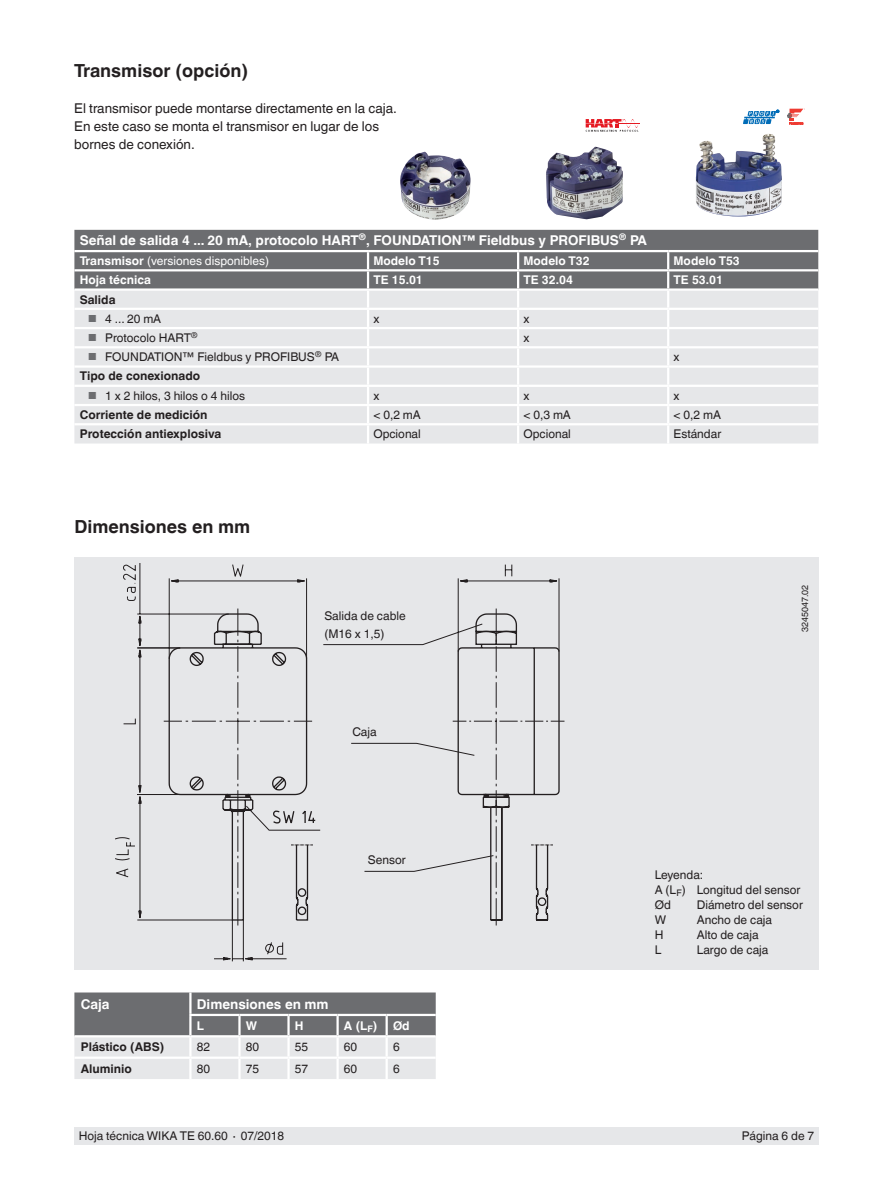
<style>
.page{position:relative;width:893px;height:1188px;background:#fff}
.page>*{position:absolute;margin:0;border:0;box-sizing:border-box;transform-origin:0 0}
.t1{font:700 18px "Helvetica World";color:#231f20}
.t2{font:13.5px/18px "Helvetica World";color:#231f20}
.t3{font:700 13.5px "Helvetica World";color:#fff}
.t4{font:12px/15px "Helvetica World";color:#231f20}
.t5{font:700 12px "Helvetica World";color:#231f20}
.t6{font:700 12px "Helvetica World";color:#fff}
.t7{font:12px "Helvetica World";color:#fff}
.t8{font:9px "Helvetica World";color:#231f20}
.s1{font-weight:700}
.s2{font-size:10.2px;color:#6c6d70}
</style>
<div class="page">
<div style="left:74px;top:1128px;width:745px;height:17px;background:#e6e7e9"></div>
<div style="left:74px;top:557px;width:745px;height:412px;background:#e6e7e9"></div>
<svg style="left:115px;top:564px;width:172px;height:398px"></svg>
<svg style="left:168px;top:613px;width:392px;height:308px"></svg>
<svg style="left:74px;top:993px;width:362px;height:86px;background:#aaabad"></svg>
<hr style="left:189px;top:1037px;width:3px;height:20px;background:#fff">
<hr style="left:238px;top:1037px;width:3px;height:20px;background:#fff">
<hr style="left:287px;top:1037px;width:3px;height:20px;background:#fff">
<hr style="left:336px;top:1037px;width:3px;height:20px;background:#fff">
<hr style="left:386px;top:1037px;width:2px;height:20px;background:#fff">
<hr style="left:74px;top:1057px;width:116px;height:2px;background:#fff">
<hr style="left:190px;top:1057px;width:49px;height:2px;background:#fff">
<hr style="left:189px;top:1059px;width:3px;height:20px;background:#fff">
<hr style="left:239px;top:1057px;width:50px;height:2px;background:#fff">
<hr style="left:238px;top:1059px;width:3px;height:20px;background:#fff">
<hr style="left:289px;top:1057px;width:49px;height:2px;background:#fff">
<hr style="left:287px;top:1059px;width:3px;height:20px;background:#fff">
<hr style="left:338px;top:1057px;width:49px;height:2px;background:#fff">
<hr style="left:336px;top:1059px;width:3px;height:20px;background:#fff">
<hr style="left:387px;top:1057px;width:49px;height:2px;background:#fff">
<hr style="left:386px;top:1059px;width:2px;height:20px;background:#fff">
<hr style="left:190px;top:1035px;width:49px;height:2px;background:#fff">
<hr style="left:239px;top:1035px;width:50px;height:2px;background:#fff">
<hr style="left:289px;top:1035px;width:49px;height:2px;background:#fff">
<hr style="left:338px;top:1035px;width:49px;height:2px;background:#fff">
<hr style="left:387px;top:1035px;width:49px;height:2px;background:#fff">
<hr style="left:189px;top:993px;width:3px;height:21px;background:#fff">
<hr style="left:189px;top:1016px;width:3px;height:19px;background:#fff">
<hr style="left:74px;top:1035px;width:116px;height:2px;background:#fff">
<div style="left:74px;top:230px;width:744px;height:58px;background:#6c6d70"></div>
<div style="left:74px;top:291px;width:744px;height:153px;background:#e6e7e9"></div>
<hr style="left:368px;top:269px;width:150px;height:2px;background:#fff">
<hr style="left:518px;top:269px;width:150px;height:2px;background:#fff">
<hr style="left:668px;top:269px;width:150px;height:2px;background:#fff">
<hr style="left:74px;top:308px;width:294px;height:2px;background:#fff">
<hr style="left:368px;top:308px;width:150px;height:2px;background:#fff">
<hr style="left:518px;top:308px;width:150px;height:2px;background:#fff">
<hr style="left:668px;top:308px;width:150px;height:2px;background:#fff">
<hr style="left:74px;top:327px;width:294px;height:2px;background:#fff">
<hr style="left:368px;top:327px;width:150px;height:2px;background:#fff">
<hr style="left:518px;top:327px;width:150px;height:2px;background:#fff">
<hr style="left:668px;top:327px;width:150px;height:2px;background:#fff">
<hr style="left:74px;top:346px;width:294px;height:2px;background:#fff">
<hr style="left:368px;top:346px;width:150px;height:2px;background:#fff">
<hr style="left:518px;top:346px;width:150px;height:2px;background:#fff">
<hr style="left:668px;top:346px;width:150px;height:2px;background:#fff">
<hr style="left:74px;top:365px;width:294px;height:3px;background:#fff">
<hr style="left:368px;top:365px;width:150px;height:3px;background:#fff">
<hr style="left:518px;top:365px;width:150px;height:3px;background:#fff">
<hr style="left:668px;top:365px;width:150px;height:3px;background:#fff">
<hr style="left:74px;top:385px;width:294px;height:2px;background:#fff">
<hr style="left:368px;top:385px;width:150px;height:2px;background:#fff">
<hr style="left:518px;top:385px;width:150px;height:2px;background:#fff">
<hr style="left:668px;top:385px;width:150px;height:2px;background:#fff">
<hr style="left:74px;top:404px;width:294px;height:2px;background:#fff">
<hr style="left:368px;top:404px;width:150px;height:2px;background:#fff">
<hr style="left:518px;top:404px;width:150px;height:2px;background:#fff">
<hr style="left:668px;top:404px;width:150px;height:2px;background:#fff">
<hr style="left:74px;top:423px;width:294px;height:2px;background:#fff">
<hr style="left:368px;top:423px;width:150px;height:2px;background:#fff">
<hr style="left:518px;top:423px;width:150px;height:2px;background:#fff">
<svg style="left:517px;top:252px;width:2px;height:192px"></svg>
<hr style="left:668px;top:423px;width:150px;height:2px;background:#fff">
<svg style="left:667px;top:252px;width:2px;height:192px"></svg>
<hr style="left:74px;top:250px;width:294px;height:2px;background:#fff">
<hr style="left:74px;top:269px;width:294px;height:2px;background:#fff">
<hr style="left:368px;top:250px;width:150px;height:2px;background:#fff">
<hr style="left:518px;top:250px;width:150px;height:2px;background:#fff">
<hr style="left:668px;top:250px;width:150px;height:2px;background:#fff">
<svg style="left:367px;top:252px;width:2px;height:192px"></svg>
<img style="left:400px;top:152px;width:71px;height:68px">
<img style="left:546px;top:147px;width:77px;height:72px">
<svg style="left:586px;top:119px;width:54px;height:13px"></svg>
<img style="left:696px;top:134px;width:86px;height:83px">
<svg style="left:743px;top:110px;width:36px;height:14px"></svg>
<svg style="left:787px;top:109px;width:18px;height:15px"></svg>
<h1 class="t1" style="left:74px;top:60px;width:175px">Transmisor (opción)</h1>
<p class="t2" style="left:74px;top:99px;width:324px">El transmisor puede montarse directamente en la caja.<br>En este caso se monta el transmisor en lugar de los bornes de conexión.</p>
<p class="t3" style="left:80px;top:232px;width:569px">Señal de salida 4 ... 20 mA, protocolo HART<sup>®</sup>, FOUNDATION™ Fieldbus y PROFIBUS<sup>®</sup> PA</p>
<p class="t7" style="left:80px;top:254px;width:191px"><span class="s1">Transmisor</span> (versiones disponibles)</p>
<p class="t6" style="left:373px;top:254px;width:68px">Modelo T15</p>
<p class="t6" style="left:523px;top:254px;width:68px">Modelo T32</p>
<p class="t6" style="left:673px;top:254px;width:68px">Modelo T53</p>
<p class="t6" style="left:80px;top:273px;width:73px">Hoja técnica</p>
<p class="t6" style="left:373px;top:273px;width:51px">TE 15.01</p>
<p class="t6" style="left:523px;top:273px;width:51px">TE 32.04</p>
<p class="t6" style="left:673px;top:273px;width:51px">TE 53.01</p>
<p class="t5" style="left:80px;top:292px;width:37px">Salida</p>
<p class="t4" style="left:88px;top:311px;width:75px"><span class="s2">■</span> 4 ...20 mA</p>
<p class="t4" style="left:373px;top:311px;width:7px">x</p>
<p class="t4" style="left:523px;top:311px;width:7px">x</p>
<p class="t4" style="left:88px;top:330px;width:111px"><span class="s2">■</span> Protocolo HART<sup>®</sup></p>
<p class="t4" style="left:523px;top:330px;width:7px">x</p>
<p class="t4" style="left:88px;top:350px;width:253px"><span class="s2">■</span> FOUNDATION™ Fieldbus y PROFIBUS<sup>®</sup> PA</p>
<p class="t4" style="left:673px;top:350px;width:7px">x</p>
<p class="t5" style="left:80px;top:369px;width:122px">Tipo de conexionado</p>
<p class="t4" style="left:88px;top:388px;width:158px"><span class="s2">■</span> 1 x 2 hilos, 3 hilos o 4 hilos</p>
<p class="t4" style="left:373px;top:388px;width:7px">x</p>
<p class="t4" style="left:523px;top:388px;width:7px">x</p>
<p class="t4" style="left:673px;top:388px;width:7px">x</p>
<p class="t5" style="left:80px;top:408px;width:129px">Corriente de medición</p>
<p class="t4" style="left:373px;top:407px;width:49px">&lt; 0,2 mA</p>
<p class="t4" style="left:523px;top:407px;width:49px">&lt; 0,3 mA</p>
<p class="t4" style="left:673px;top:407px;width:49px">&lt; 0,2 mA</p>
<p class="t5" style="left:80px;top:427px;width:143px">Protección antiexplosiva</p>
<p class="t4" style="left:373px;top:427px;width:49px">Opcional</p>
<p class="t4" style="left:523px;top:427px;width:49px">Opcional</p>
<p class="t4" style="left:674px;top:427px;width:49px">Estándar</p>
<h1 class="t1" style="left:74px;top:517px;width:177px">Dimensiones en mm</h1>
<p class="t4" style="left:324px;top:607px;width:83px;line-height:18px">Salida de cable (M16 x 1,5)</p>
<p class="t4" style="left:352px;top:724px;width:26px">Caja</p>
<p class="t4" style="left:368px;top:853px;width:39px">Sensor</p>
<p class="t3" style="left:81px;top:996px;width:30px">Caja</p>
<p class="t3" style="left:197px;top:996px;width:133px">Dimensiones en mm</p>
<p class="t6" style="left:197px;top:1019px;width:9px">L</p>
<p class="t6" style="left:246px;top:1019px;width:13px">W</p>
<p class="t6" style="left:295px;top:1019px;width:10px">H</p>
<p class="t6" style="left:344px;top:1019px;width:35px">A (L<sub>F</sub>)</p>
<p class="t6" style="left:393px;top:1019px;width:18px">Ød</p>
<p class="t5" style="left:81px;top:1040px;width:85px">Plástico (ABS)</p>
<p class="t4" style="left:197px;top:1040px;width:15px">82</p>
<p class="t4" style="left:246px;top:1040px;width:15px">80</p>
<p class="t4" style="left:295px;top:1040px;width:15px">55</p>
<p class="t4" style="left:344px;top:1040px;width:15px">60</p>
<p class="t4" style="left:393px;top:1040px;width:8px">6</p>
<p class="t5" style="left:81px;top:1062px;width:53px">Aluminio</p>
<p class="t4" style="left:197px;top:1061px;width:15px">80</p>
<p class="t4" style="left:246px;top:1061px;width:15px">75</p>
<p class="t4" style="left:295px;top:1061px;width:15px">57</p>
<p class="t4" style="left:344px;top:1061px;width:15px">60</p>
<p class="t4" style="left:393px;top:1061px;width:8px">6</p>
<p class="t8" style="left:800px;top:632px;width:49px;rotate:-90deg">3245047.02</p>
<p class="t4" style="left:655px;top:868px;width:147px">Leyenda:<br>A (L<sub>F</sub>) Longitud del sensor<br>Ød</p>
<p class="t4" style="left:697px;top:898px;width:108px">Diámetro del sensor</p>
<p class="t4" style="left:655px;top:913px;width:13px">W</p>
<p class="t4" style="left:697px;top:913px;width:77px">Ancho de caja</p>
<p class="t4" style="left:655px;top:928px;width:10px">H</p>
<p class="t4" style="left:697px;top:928px;width:63px">Alto de caja</p>
<p class="t4" style="left:655px;top:943px;width:8px">L</p>
<p class="t4" style="left:697px;top:943px;width:73px">Largo de caja</p>
<p class="t4" style="left:79px;top:1129px;width:207px">Hoja técnica WIKA TE 60.60 ∙ 07/2018</p>
<p class="t4" style="left:742px;top:1129px;width:74px">Página 6 de 7</p>
</div>
